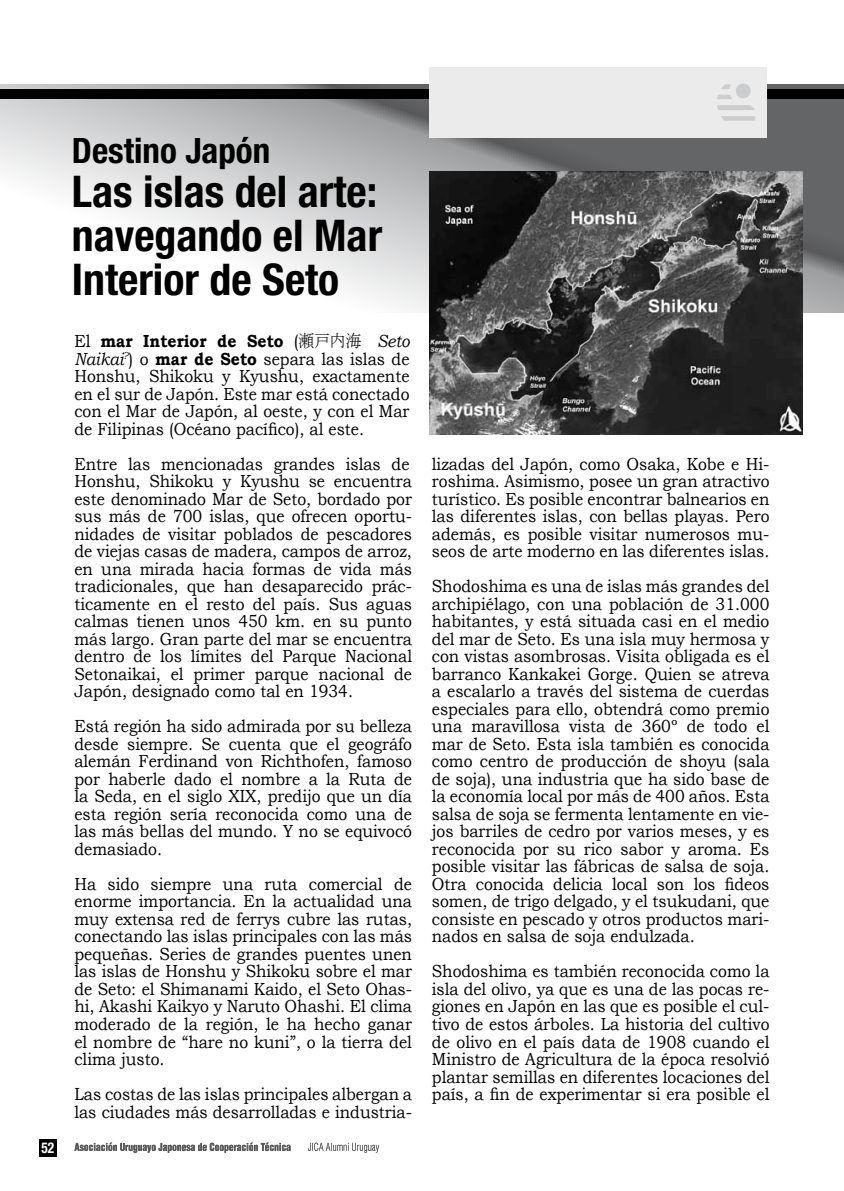
<style>
.page{position:relative;width:844px;height:1191px;background:#fff}
.page>*{position:absolute;margin:0;border:0;box-sizing:border-box;transform-origin:0 0}
.t1{font:700 condensed 43.75px/43.8px "Helvetica Neue LT Std";color:#000;text-align:justify}
.t2{font:700 condensed 35px "Helvetica Neue LT Std";color:#000}
.t3{font:17.5px/17.5px "Bookman Old Style";color:#000;text-align:justify;scale:.9 1}
.t4{font:700 condensed 14.88px "Helvetica Neue LT Std";color:#fff;scale:.9 1}
.s1{font-weight:700}
.s2{font-family:"MS Mincho"}
.s3{font-style:italic}
</style>
<div class="page">
<svg style="left:308px;top:1142px;width:71px;height:10px"></svg>
<svg style="left:74px;top:1142px;width:216px;height:10px"></svg>
<div style="left:39px;top:1139px;width:18px;height:17px;background:#000"></div>
<svg style="left:0;top:85px;width:843px;height:227px"></svg>
<div style="left:0;top:89px;width:843px;height:10px;background:#000"></div>
<div style="left:429px;top:67px;width:337px;height:70px;background:#ebebec"></div>
<div style="left:735px;top:84px;width:15px;height:14px;background:#cbcdce;border-radius:50%"></div>
<svg style="left:721px;top:84px;width:9px;height:5px"></svg>
<svg style="left:717px;top:95px;width:15px;height:4px"></svg>
<svg style="left:721px;top:116px;width:34px;height:5px"></svg>
<svg style="left:717px;top:105px;width:37px;height:5px"></svg>
<img style="left:429px;top:171px;width:372px;height:264px">
<p class="t4" style="left:42px;top:1138px;width:16px">52</p>
<h2 class="t2" style="left:72px;top:130px;width:200px">Destino Japón</h2>
<h1 class="t1" style="left:72px;top:169px;width:312px">Las islas del arte: navegando el Mar Interior de Seto</h1>
<p class="t3" style="left:74px;top:332px;width:374px">El <span class="s1">mar Interior de Seto</span> (<span class="s2">瀬戸内海</span> <span class="s3">Seto Naikai</span><sup>?</sup>) o <span class="s1">mar de Seto</span> separa las islas de Honshu, Shikoku y Kyushu, exactamente en el sur de Japón. Este mar está conectado con el Mar de Japón, al oeste, y con el Mar de Filipinas (Océano pacífico), al este.</p>
<p class="t3" style="left:74px;top:455px;width:376px;text-align:left">Entre las mencionadas grandes islas de Honshu, Shikoku y Kyushu se encuentra este denominado Mar de Seto, bordado por sus más de 700 islas, que ofrecen oportu&shy;nidades de visitar poblados de pescadores de viejas casas de madera, campos de arroz, en una mirada hacia formas de vida más tradicionales, que han desaparecido prác&shy;ticamente en el resto del país. Sus aguas calmas tienen unos 450 km. en su punto más largo. Gran parte del mar se encuentra dentro de los límites del Parque Nacional Setonaikai, el primer parque nacional de Japón, designado como tal en 1934.</p>
<p class="t3" style="left:74px;top:717px;width:376px">Está región ha sido admirada por su belleza desde siempre. Se cuenta que el geográfo alemán Ferdinand von Richthofen, famoso por haberle dado el nombre a la Ruta de la Seda, en el siglo XIX, predijo que un día esta región sería reconocida como una de las más bellas del mundo. Y no se equivocó demasiado.</p>
<p class="t3" style="left:74px;top:875px;width:376px">Ha sido siempre una ruta comercial de enorme importancia. En la actualidad una muy extensa red de ferrys cubre las rutas, conectando las islas principales con las más pequeñas. Series de grandes puentes unen las islas de Honshu y Shikoku sobre el mar de Seto: el Shimanami Kaido, el Seto Ohas&shy;hi, Akashi Kaikyo y Naruto Ohashi. El clima moderado de la región, le ha hecho ganar el nombre de “hare no kuni”, o la tierra del clima justo.</p>
<p class="t3" style="left:74px;top:1085px;width:376px">Las costas de las islas principales albergan a las ciudades más desarrolladas e industria-</p>
<p class="t3" style="left:432px;top:455px;width:376px">lizadas del Japón, como Osaka, Kobe e Hi&shy;roshima. Asimismo, posee un gran atractivo turístico. Es posible encontrar balnearios en las diferentes islas, con bellas playas. Pero además, es posible visitar numerosos mu&shy;seos de arte moderno en las diferentes islas.</p>
<p class="t3" style="left:432px;top:577px;width:376px">Shodoshima es una de islas más grandes del archipiélago, con una población de 31.000 habitantes, y está situada casi en el medio del mar de Seto. Es una isla muy hermosa y con vistas asombrosas. Visita obligada es el barranco Kankakei Gorge. Quien se atreva a escalarlo a través del sistema de cuerdas especiales para ello, obtendrá como premio una maravillosa vista de 360º de todo el mar de Seto. Esta isla también es conocida como centro de producción de shoyu (sala de soja), una industria que ha sido base de la economía local por más de 400 años. Esta salsa de soja se fermenta lentamente en vie&shy;jos barriles de cedro por varios meses, y es reconocida por su rico sabor y aroma. Es posible visitar las fábricas de salsa de soja.<br>Otra conocida delicia local son los fideos somen, de trigo delgado, y el tsukudani, que consiste en pescado y otros productos mari&shy;nados en salsa de soja endulzada.</p>
<p class="t3" style="left:432px;top:962px;width:376px">Shodoshima es también reconocida como la isla del olivo, ya que es una de las pocas re&shy;giones en Japón en las que es posible el cul&shy;tivo de estos árboles. La historia del cultivo de olivo en el país data de 1908 cuando el Ministro de Agricultura de la época resolvió plantar semillas en diferentes locaciones del país, a fin de experimentar si era posible el</p>
</div>
